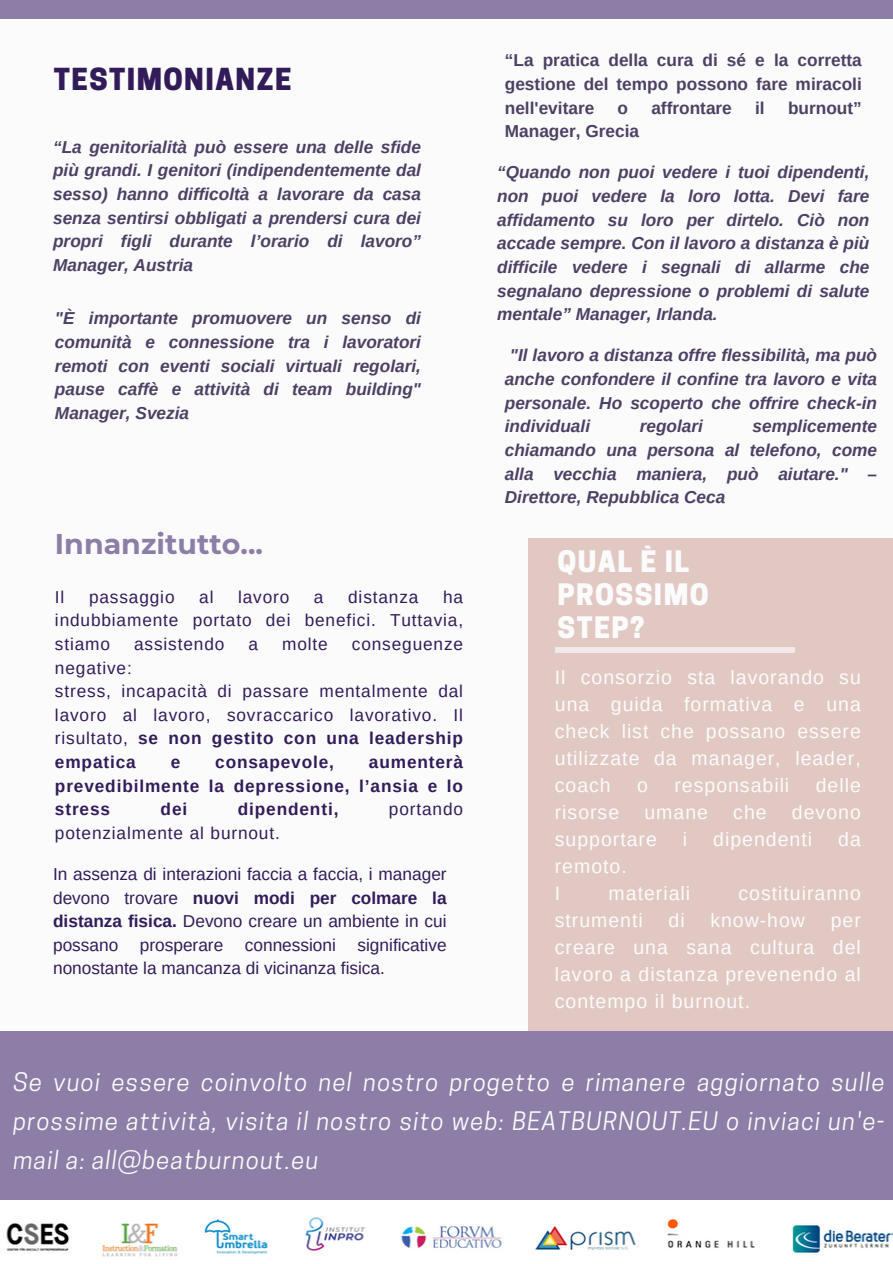
<style>
.page{position:relative;width:893px;height:1264px;background:#fff}
.page>*{position:absolute;margin:0;border:0;box-sizing:border-box;transform-origin:0 0}
.t1{font:700 28.5px "Montserrat";color:#8d7ea7}
.t2{font:800 28.5px "Cooper Hewitt";letter-spacing:.05em;color:#321b59}
.t3{font:800 27.75px/32.7px "Cooper Hewitt";letter-spacing:.05em;color:#fbfbfb}
.t4{font:italic 24px/39.2px "Cooper Hewitt";letter-spacing:.05em;color:#fbfbfb;text-align:justify}
.t5{font:19.5px/27px "Arimo";letter-spacing:.05em;color:#fbfbfb;text-align:justify}
.t6{font:italic 700 17.25px/23.7px "Arimo";color:#4d4064;text-align:justify}
.t7{font:17.25px/23.7px "Arimo";letter-spacing:.05em;color:#321b59;text-align:justify}
.t8{font:700 17.25px/23.7px "Arimo";color:#4d4064;text-align:justify}
.t9{font:700 17.25px/23.7px "Arimo";letter-spacing:.05em;color:#321b59;text-align:justify}
.s1{font-weight:700}
</style>
<div class="page">
<div style="left:0;top:0;width:892px;height:1263px;background:#fbfbfb"></div>
<div style="left:529px;top:538px;width:363px;height:678px;background:#e1c8c3"></div>
<div style="left:0;top:1031px;width:892px;height:185px;background:#8d7ea7"></div>
<img style="left:0;top:1200px;width:892px;height:57px">
<div style="left:554px;top:647px;width:240px;height:5px;background:#f1e9e7"></div>
<div style="left:0;top:0;width:892px;height:19px;background:#8d7ea7"></div>
<p class="t2" style="left:54px;top:68px;width:239px">TESTIMONIANZE</p>
<p class="t6" style="left:53px;top:135px;width:369px">“La genitorialità può essere una delle sfide più grandi. I genitori (indipendentemente dal sesso) hanno difficoltà a lavorare da casa senza sentirsi obbligati a prendersi cura dei propri figli durante l’orario di lavoro” Manager, Austria</p>
<p class="t6" style="left:55px;top:306px;width:367px">"È importante promuovere un senso di comunità e connessione tra i lavoratori remoti con eventi sociali virtuali regolari, pause caffè e attività di team building" Manager, Svezia</p>
<h2 class="t1" style="left:55px;top:526px;width:209px">Innanzitutto...</h2>
<h4 class="t7" style="left:55px;top:584px;width:409px;text-indent:388px">ha indubbiamente portato dei benefici. Tuttavia, stiamo</h4>
<h4 class="t7" style="left:55px;top:584px;width:11px">Il</h4>
<h4 class="t7" style="left:89px;top:584px;width:87px">passaggio</h4>
<h4 class="t7" style="left:199px;top:584px;width:16px">al</h4>
<h4 class="t7" style="left:238px;top:584px;width:53px">lavoro</h4>
<h4 class="t7" style="left:314px;top:584px;width:11px">a</h4>
<h4 class="t7" style="left:348px;top:584px;width:72px">distanza</h4>
<h4 class="t7" style="left:134px;top:632px;width:92px">assistendo</h4>
<h4 class="t7" style="left:248px;top:632px;width:11px">a</h4>
<h4 class="t7" style="left:282px;top:632px;width:47px">molte</h4>
<h4 class="t7" style="left:352px;top:632px;width:113px">conseguenze</h4>
<h4 class="t7" style="left:55px;top:655px;width:78px">negative:</h4>
<h1 class="t7" style="left:55px;top:679px;width:409px">stress, incapacità di passare mentalmente dal lavoro al lavoro, sovraccarico lavorativo. Il risultato, <span class="s1">se non gestito con una leadership empatica</span></h1>
<h1 class="t9" style="left:55px;top:750px;width:409px;text-indent:314px">aumenterà prevedibilmente la depressione, l’ansia e lo stress</h1>
<h1 class="t9" style="left:171px;top:750px;width:11px">e</h1>
<h1 class="t9" style="left:215px;top:750px;width:120px">consapevole,</h1>
<h1 class="t9" style="left:161px;top:797px;width:28px">dei</h1>
<h1 class="t9" style="left:238px;top:797px;width:102px">dipendenti,</h1>
<h1 class="t7" style="left:389px;top:797px;width:76px">portando</h1>
<h1 class="t7" style="left:55px;top:821px;width:226px">potenzialmente al burnout.</h1>
<h1 class="t7" style="left:53px;top:862px;width:395px">In assenza di interazioni faccia a faccia, i manager devono trovare <span class="s1">nuovi modi per colmare la distanza fisica.</span> Devono creare un ambiente in cui possano prosperare connessioni significative nonostante la mancanza di vicinanza fisica.</h1>
<p class="t8" style="left:505px;top:49px;width:358px">“La pratica della cura di sé e la corretta gestione del tempo possono fare miracoli nell'evitare</p>
<p class="t8" style="left:617px;top:96px;width:12px">o</p>
<p class="t8" style="left:651px;top:96px;width:82px">affrontare</p>
<p class="t8" style="left:755px;top:96px;width:11px">il</p>
<p class="t8" style="left:788px;top:96px;width:75px">burnout”</p>
<p class="t8" style="left:505px;top:119px;width:136px">Manager, Grecia</p>
<h3 class="t6" style="left:497px;top:161px;width:374px">“Quando non puoi vedere i tuoi dipendenti, non puoi vedere la loro lotta. Devi fare affidamento su loro per dirtelo. Ciò non accade sempre. Con il lavoro a distanza è più difficile vedere i segnali di allarme che segnalano depressione o problemi di salute mentale” Manager, Irlanda.</h3>
<p class="t6" style="left:505px;top:343px;width:374px">"Il lavoro a distanza offre flessibilità, ma può anche confondere il confine tra lavoro e vita personale. Ho scoperto che offrire check-in individuali</p>
<p class="t6" style="left:505px;top:414px;width:374px;text-indent:248px">semplicemente chiamando una persona al telefono, come alla vecchia maniera, può aiutare." – Direttore, Repubblica Ceca</p>
<p class="t6" style="left:639px;top:414px;width:65px">regolari</p>
<h4 class="t3" style="left:557px;top:549px;width:152px">QUAL È IL<br>PROSSIMO<br>STEP?</h4>
<h4 class="t5" style="left:554px;top:663px;width:307px">Il consorzio sta lavorando su una guida formativa e una check list che possano essere utilizzate da manager, leader, coach</h4>
<h4 class="t5" style="left:637px;top:771px;width:12px">o</h4>
<h4 class="t5" style="left:674px;top:771px;width:116px">responsabili</h4>
<h4 class="t5" style="left:815px;top:771px;width:47px">delle</h4>
<h4 class="t5" style="left:554px;top:798px;width:66px">risorse</h4>
<h4 class="t5" style="left:644px;top:798px;width:65px">umane</h4>
<h4 class="t5" style="left:733px;top:798px;width:35px">che</h4>
<h4 class="t5" style="left:791px;top:798px;width:70px">devono</h4>
<h4 class="t5" style="left:554px;top:825px;width:103px">supportare</h4>
<h4 class="t5" style="left:683px;top:825px;width:6px">i</h4>
<h4 class="t5" style="left:713px;top:825px;width:100px">dipendenti</h4>
<h4 class="t5" style="left:838px;top:825px;width:24px">da</h4>
<h4 class="t5" style="left:554px;top:852px;width:73px">remoto.<br>I</h4>
<h4 class="t5" style="left:608px;top:879px;width:83px">materiali</h4>
<h4 class="t5" style="left:738px;top:879px;width:124px">costituiranno</h4>
<h4 class="t5" style="left:554px;top:906px;width:89px">strumenti</h4>
<h4 class="t5" style="left:668px;top:906px;width:18px">di</h4>
<h4 class="t5" style="left:710px;top:906px;width:96px">know-how</h4>
<h4 class="t5" style="left:554px;top:906px;width:307px;text-indent:276px">per creare una sana cultura del lavoro a distanza prevenendo al contempo il burnout.</h4>
<h4 class="t4" style="left:13px;top:1065px;width:872px">Se vuoi essere coinvolto nel nostro progetto e rimanere aggiornato sulle prossime attività, visita il nostro sito web: BEATBURNOUT.EU o inviaci un'e&shy;mail a: all@beatburnout.eu</h4>
</div>
